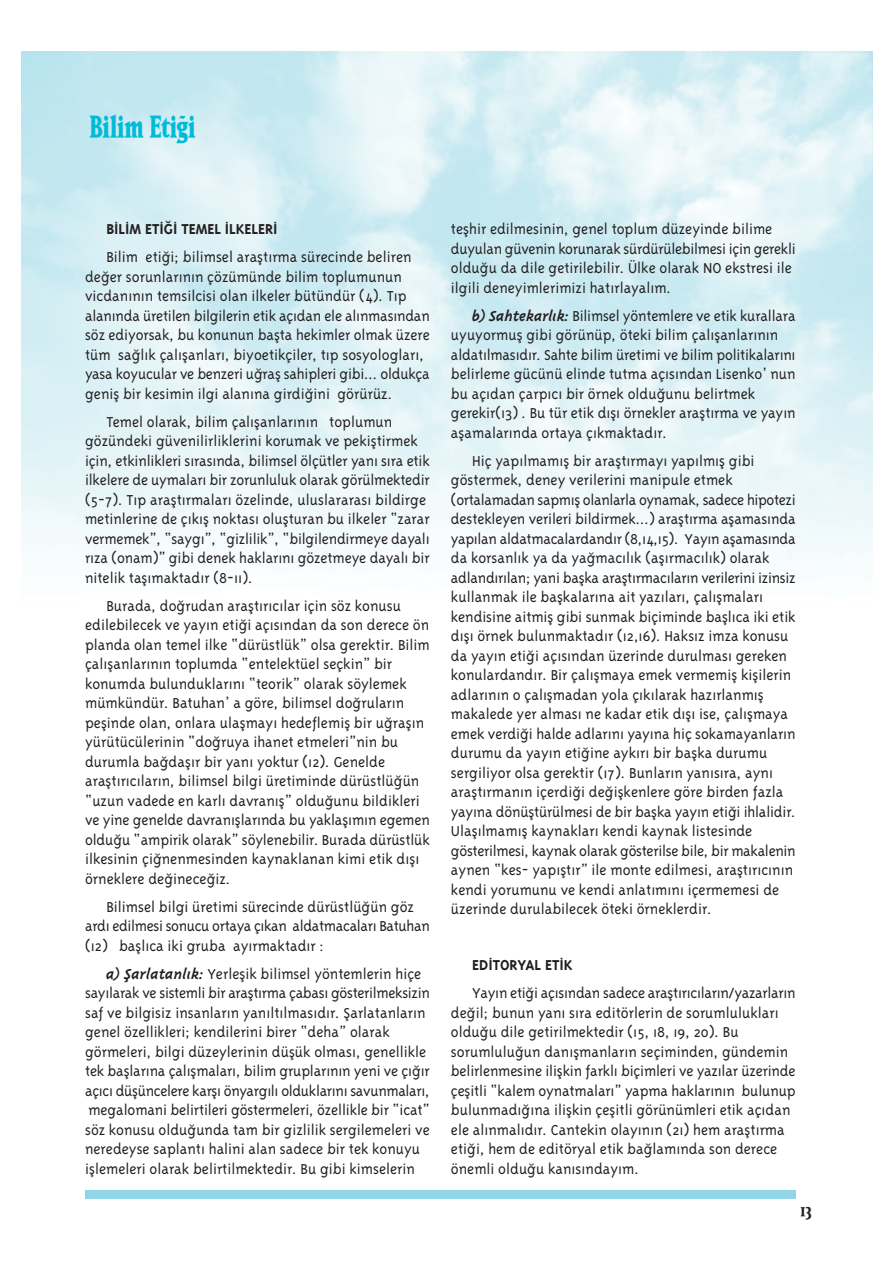
<style>
.page{position:relative;width:893px;height:1263px;background:#fff}
.page>*{position:absolute;margin:0;border:0;box-sizing:border-box;transform-origin:0 0}
.t1{font:800 36px "Matrix Trk";letter-spacing:-.02em;color:#00bbd7;scale:.69 1}
.t2{font:800 21px "Matrix Trk";color:#231f20;scale:.7 1}
.t3{font:300 16.5px/19.5px "Triplex";color:#231f20}
.t4{font:700 16.5px "Triplex";color:#231f20}
.s1{font-weight:700;font-style:italic}
</style>
<div class="page">
<div style="left:85px;top:1191px;width:710px;height:8px;background:#91d6e7"></div>
<h1 class="t1" style="left:89px;top:108px;width:156px">Bilim Eti¤i</h1>
<p class="t4" style="left:106px;top:223px;width:173px">B‹L‹M ET‹⁄‹ TEMEL ‹LKELER‹</p>
<p class="t3" style="left:85px;top:249px;width:346px;text-indent:21px">Bilim eti¤i; bilimsel araflt›rma sürecinde beliren de¤er sorunlar›n›n çözümünde bilim toplumunun vicdan›n›n temsilcisi olan ilkeler bütündür (4). T›p alan›nda üretilen bilgilerin etik aç›dan ele al›nmas›ndan söz ediyorsak, bu konunun baflta hekimler olmak üzere tüm sa¤l›k çal›flanlar›, biyoetikçiler, t›p sosyologlar›, yasa koyucular ve benzeri u¤rafl sahipleri gibi... oldukça genifl bir kesimin ilgi alan›na girdi¤ini görürüz.</p>
<p class="t3" style="left:85px;top:413px;width:346px;text-indent:21px">Temel olarak, bilim çal›flanlar›n›n toplumun gözündeki güvenilirliklerini korumak ve pekifltirmek için, etkinlikleri s›ras›nda, bilimsel ölçütler yan› s›ra etik ilkelere de uymalar› bir zorunluluk olarak görülmektedir (5-7). T›p araflt›rmalar› özelinde, uluslararas› bildirge metinlerine de ç›k›fl noktas› oluflturan bu ilkeler “zarar vermemek”, “sayg›”, “gizlilik”, “bilgilendirmeye dayal› r›za (onam)” gibi denek haklar›n› gözetmeye dayal› bir nitelik tafl›maktad›r (8-11).</p>
<p class="t3" style="left:85px;top:597px;width:346px;text-indent:21px">Burada, do¤rudan araflt›r›c›lar için söz konusu edilebilecek ve yay›n eti¤i aç›s›ndan da son derece ön planda olan temel ilke “dürüstlük” olsa gerektir. Bilim çal›flanlar›n›n toplumda “entelektüel seçkin” bir konumda bulunduklar›n› “teorik” olarak söylemek mümkündür. Batuhan’ a göre, bilimsel do¤rular›n peflinde olan, onlara ulaflmay› hedeflemifl bir u¤rafl›n yürütücülerinin “do¤ruya ihanet etmeleri”nin bu durumla ba¤dafl›r bir yan› yoktur (12). Genelde araflt›r›c›lar›n, bilimsel bilgi üretiminde dürüstlü¤ün “uzun vadede en karl› davran›fl” oldu¤unu bildikleri ve yine genelde davran›fllar›nda bu yaklafl›m›n egemen oldu¤u “ampirik olarak” söylenebilir. Burada dürüstlük ilkesinin çi¤nenmesinden kaynaklanan kimi etik d›fl› örneklere de¤inece¤iz.</p>
<p class="t3" style="left:85px;top:898px;width:346px;text-indent:21px">Bilimsel bilgi üretimi sürecinde dürüstlü¤ün göz ard› edilmesi sonucu ortaya ç›kan aldatmacalar› Batuhan (12) bafll›ca iki gruba ay›rmaktad›r :</p>
<p class="t3" style="left:85px;top:965px;width:346px;text-indent:21px"><span class="s1">a) fiarlatanl›k:</span> Yerleflik bilimsel yöntemlerin hiçe say›larak ve sistemli bir araflt›rma çabas› gösterilmeksizin saf ve bilgisiz insanlar›n yan›lt›lmas›d›r. fiarlatanlar›n genel özellikleri; kendilerini birer “deha” olarak görmeleri, bilgi düzeylerinin düflük olmas›, genellikle tek bafllar›na çal›flmalar›, bilim gruplar›n›n yeni ve ç›¤›r aç›c› düflüncelere karfl› önyarg›l› olduklar›n› savunmalar›, megalomani belirtileri göstermeleri, özellikle bir “icat” söz konusu oldu¤unda tam bir gizlilik sergilemeleri ve neredeyse saplant› halini alan sadece bir tek konuyu ifllemeleri olarak belirtilmektedir. Bu gibi kimselerin</p>
<p class="t3" style="left:451px;top:221px;width:346px">teflhir edilmesinin, genel toplum düzeyinde bilime duyulan güvenin korunarak sürdürülebilmesi için gerekli oldu¤u da dile getirilebilir. Ülke olarak NO ekstresi ile ilgili deneyimlerimizi hat›rlayal›m.</p>
<p class="t3" style="left:451px;top:307px;width:346px;text-indent:21px"><span class="s1">b) Sahtekarl›k:</span> Bilimsel yöntemlere ve etik kurallara uyuyormufl gibi görünüp, öteki bilim çal›flanlar›n›n aldat›lmas›d›r. Sahte bilim üretimi ve bilim politikalar›n› belirleme gücünü elinde tutma aç›s›ndan Lisenko’ nun bu aç›dan çarp›c› bir örnek oldu¤unu belirtmek gerekir(13) . Bu tür etik d›fl› örnekler araflt›rma ve yay›n aflamalar›nda ortaya ç›kmaktad›r.</p>
<p class="t3" style="left:451px;top:452px;width:346px;text-indent:21px">Hiç yap›lmam›fl bir araflt›rmay› yap›lm›fl gibi göstermek, deney verilerini manipule etmek (ortalamadan sapm›fl olanlarla oynamak, sadece hipotezi destekleyen verileri bildirmek...) araflt›rma aflamas›nda yap›lan aldatmacalardand›r (8,14,15). Yay›n aflamas›nda da korsanl›k ya da ya¤mac›l›k (afl›rmac›l›k) olarak adland›r›lan; yani baflka araflt›rmac›lar›n verilerini izinsiz kullanmak ile baflkalar›na ait yaz›lar›, çal›flmalar› kendisine aitmifl gibi sunmak biçiminde bafll›ca iki etik d›fl› örnek bulunmaktad›r (12,16). Haks›z imza konusu da yay›n eti¤i aç›s›ndan üzerinde durulmas› gereken konulardand›r. Bir çal›flmaya emek vermemifl kiflilerin adlar›n›n o çal›flmadan yola ç›k›larak haz›rlanm›fl makalede yer almas› ne kadar etik d›fl› ise, çal›flmaya emek verdi¤i halde adlar›n› yay›na hiç sokamayanlar›n durumu da yay›n eti¤ine ayk›r› bir baflka durumu sergiliyor olsa gerektir (17). Bunlar›n yan›s›ra, ayn› araflt›rman›n içerdi¤i de¤iflkenlere göre birden fazla yay›na dönüfltürülmesi de bir baflka yay›n eti¤i ihlalidir.<br>Ulafl›lmam›fl kaynaklar› kendi kaynak listesinde gösterilmesi, kaynak olarak gösterilse bile, bir makalenin aynen “kes- yap›flt›r” ile monte edilmesi, araflt›r›c›n›n kendi yorumunu ve kendi anlat›m›n› içermemesi de üzerinde durulabilecek öteki örneklerdir.</p>
<p class="t4" style="left:472px;top:959px;width:102px">ED‹TORYAL ET‹K</p>
<p class="t3" style="left:451px;top:985px;width:346px;text-indent:21px">Yay›n eti¤i aç›s›ndan sadece araflt›r›c›lar›n/yazarlar›n de¤il; bunun yan› s›ra editörlerin de sorumluluklar› oldu¤u dile getirilmektedir (15, 18, 19, 20). Bu sorumlulu¤un dan›flmanlar›n seçiminden, gündemin belirlenmesine iliflkin farkl› biçimleri ve yaz›lar üzerinde çeflitli “kalem oynatmalar›” yapma haklar›n›n bulunup bulunmad›¤›na iliflkin çeflitli görünümleri etik aç›dan ele al›nmal›d›r. Cantekin olay›n›n (21) hem araflt›rma eti¤i, hem de editöryal etik ba¤lam›nda son derece önemli oldu¤u kan›s›nday›m.</p>
<p class="t2" style="left:800px;top:1199px;width:18px">13</p>
</div>
